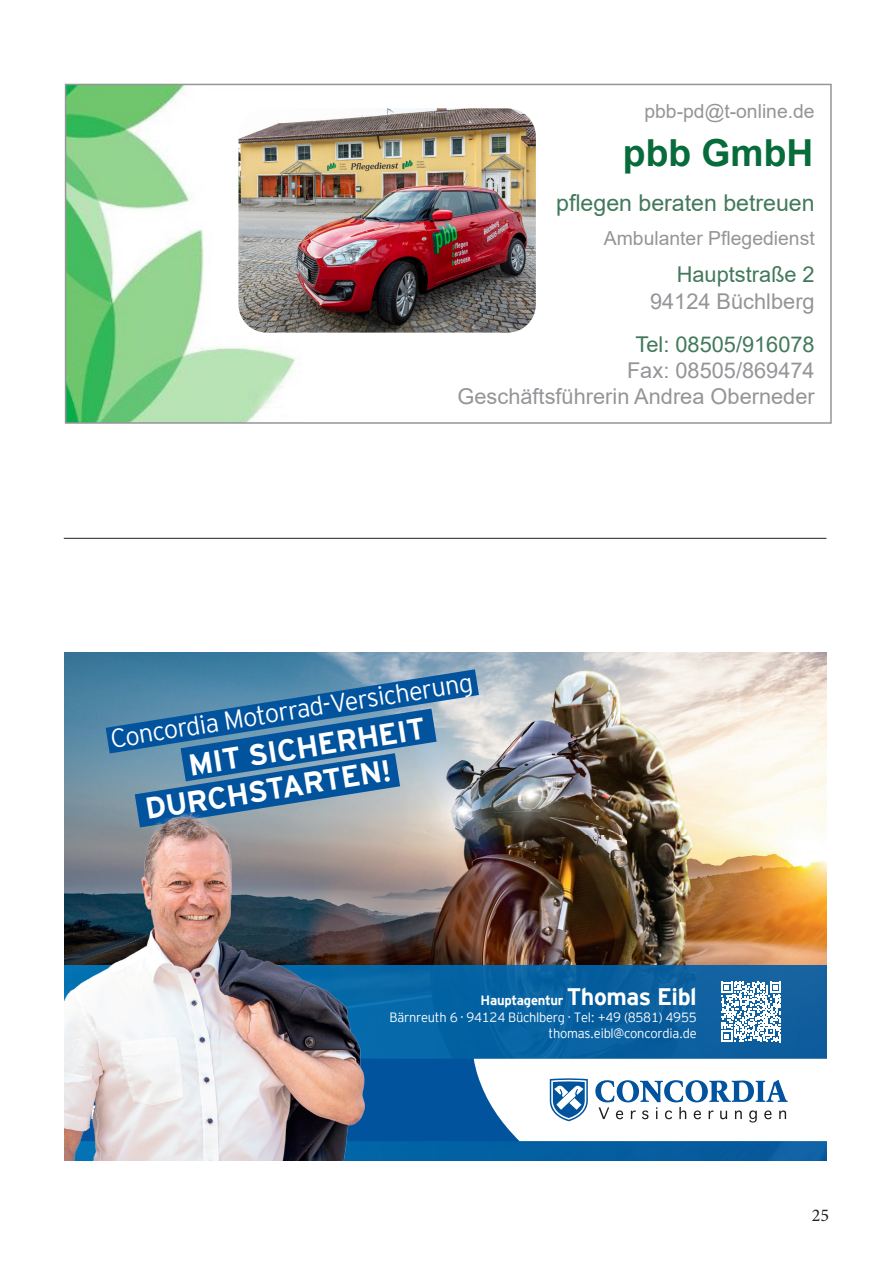
<style>
.page{position:relative;width:893px;height:1263px;background:#fff}
.page>*{position:absolute;margin:0;border:0;box-sizing:border-box;transform-origin:0 0}
.t1{font:700 37.2px "Arial";color:#076b3b}
.t2{font:700 30.15px/36.6px "CC Interstate";color:#fff}
.t3{font:300 25.8px "CC Interstate";color:#fff}
.t4{font:23.1px "Arial";color:#42795b}
.t5{font:21.75px/26.1px "Arial";color:#939598;text-align:right}
.t6{font:21.75px "Arial";color:#42795b}
.t7{font:19.35px "Arial";color:#939598}
.t8{font:18px "Minion Pro";color:#231f20}
.t9{font:300 13.5px/16.4px "CC Interstate";letter-spacing:-.02em;color:#fff;text-align:right;scale:.96 1}
.s1{font-weight:700}
.s2{font-weight:700;font-size:23.85px}
</style>
<div class="page">
<hr style="left:64px;top:538px;width:762px;height:1px;background:#231f20">
<img style="left:68px;top:87px;width:228px;height:334px">
<img style="left:238px;top:108px;width:298px;height:225px">
<div style="left:65px;top:84px;width:767px;height:340px;border:2px solid #939598"></div>
<img style="left:65px;top:652px;width:761px;height:313px">
<svg style="left:373px;top:965px;width:453px;height:195px;background:#0961a1"></svg>
<svg style="left:106px;top:669px;width:373px;height:158px;background:#497fab"></svg>
<svg style="left:373px;top:1059px;width:453px;height:82px"></svg>
<img style="left:482px;top:652px;width:344px;height:182px">
<img style="left:65px;top:774px;width:308px;height:386px">
<svg style="left:721px;top:982px;width:60px;height:60px"></svg>
<h3 class="t7" style="left:644px;top:98px;width:172px">pbb-pd@t-online.de</h3>
<h1 class="t1" style="left:623px;top:126px;width:192px">pbb GmbH</h1>
<h3 class="t4" style="left:556px;top:187px;width:260px">pflegen beraten betreuen</h3>
<h3 class="t7" style="left:604px;top:225px;width:212px">Ambulanter Pflegedienst</h3>
<h3 class="t6" style="left:677px;top:260px;width:140px">Hauptstraße 2</h3>
<h3 class="t5" style="left:650px;top:288px;width:166px">94124 Büchlberg</h3>
<h3 class="t6" style="left:635px;top:329px;width:181px">Tel: 08505/916078</h3>
<h3 class="t5" style="left:457px;top:357px;width:359px">Fax: 08505/869474<br>Geschäftsführerin Andrea Oberneder</h3>
<h3 class="t3" style="left:108px;top:724px;width:368px;rotate:-9deg">Concordia Motorrad-Versicherung</h3>
<h2 class="t2" style="left:137px;top:754px;width:290px;text-indent:50px;rotate:-9deg">MIT SICHERHEIT<br>DURCHSTARTEN!</h2>
<p class="t9" style="left:390px;top:992px;width:321px"><span class="s1">Hauptagentur</span> <span class="s2">Thomas Eibl<br></span>Bärnreuth 6 · 94124 Büchlberg · Tel: +49 (8581) 4955 thomas.eibl@concordia.de</p>
<h3 class="t8" style="left:812px;top:1203px;width:19px">25</h3>
</div>
